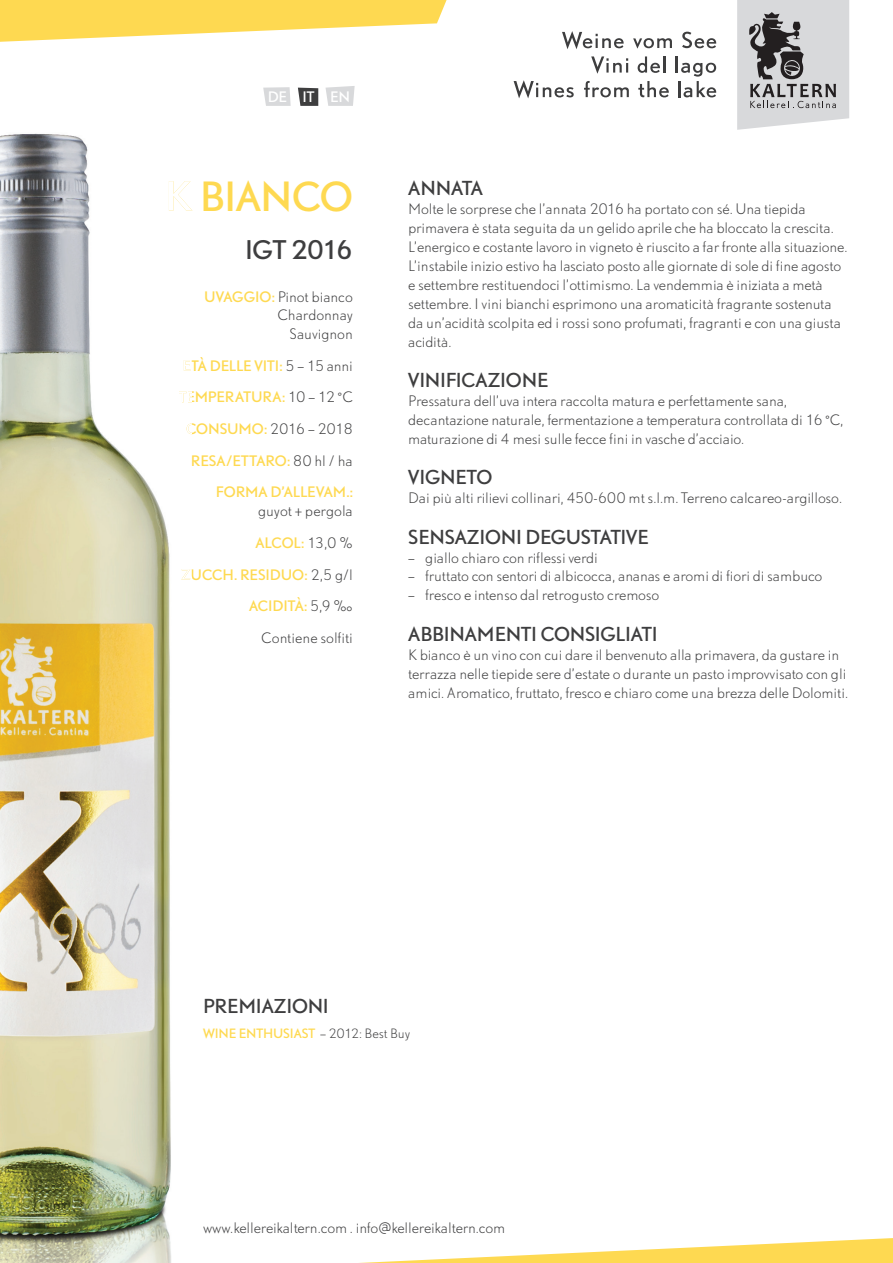
<style>
.page{position:relative;width:893px;height:1263px;background:#fff}
.page>*{position:absolute;margin:0;border:0;box-sizing:border-box;transform-origin:0 0}
.t1{font:37.5px "DTL Nobel T";letter-spacing:-.015em;color:#fed951}
.t2{font:24px "DTL Nobel T";letter-spacing:-.035em;color:#3e3e3f}
.t3{font:18px "DTL Nobel T";letter-spacing:-.01em;color:#3e3e3f}
.t4{font:300 13.5px/18.9px "DTL Nobel T";letter-spacing:-.01em;color:#3e3e3f}
.t5{font:13.5px "DTL Nobel T";letter-spacing:-.005em;color:#fed951}
.t6{font:300 13.5px "DTL Nobel T";letter-spacing:-.055em;color:#3e3e3f}
.t7{font:13.5px "DTL Nobel T";color:#fff}
.t8{font:12px "DTL Nobel T";color:#fed951}
.s1{font-weight:400;color:#fed951}
.s2{font-weight:300;color:#3e3e3f}
</style>
<div class="page">
<svg style="left:0;top:0;width:447px;height:42px"></svg>
<svg style="left:359px;top:1238px;width:534px;height:25px"></svg>
<svg style="left:263px;top:87px;width:28px;height:19px"></svg>
<svg style="left:298px;top:88px;width:20px;height:18px"></svg>
<svg style="left:325px;top:86px;width:30px;height:20px"></svg>
<svg style="left:562px;top:31px;width:62px;height:18px"></svg>
<svg style="left:633px;top:38px;width:39px;height:11px"></svg>
<svg style="left:682px;top:32px;width:34px;height:16px"></svg>
<svg style="left:591px;top:56px;width:37px;height:18px"></svg>
<svg style="left:638px;top:56px;width:27px;height:17px"></svg>
<svg style="left:514px;top:80px;width:60px;height:18px"></svg>
<svg style="left:584px;top:81px;width:45px;height:16px"></svg>
<svg style="left:638px;top:81px;width:31px;height:16px"></svg>
<svg style="left:676px;top:56px;width:40px;height:41px"></svg>
<svg style="left:737px;top:0;width:112px;height:130px;background:#babbbc"></svg>
<img style="left:0;top:133px;width:191px;height:1130px">
<img style="left:169px;top:180px;width:22px;height:31px">
<img style="left:184px;top:357px;width:7px;height:14px">
<svg style="left:179px;top:391px;width:12px;height:11px"></svg>
<svg style="left:187px;top:423px;width:4px;height:11px"></svg>
<svg style="left:181px;top:569px;width:10px;height:11px"></svg>
<p class="t7" style="left:268px;top:87px;width:84px">DE IT EN</p>
<h1 class="t1" style="left:165px;top:170px;width:189px">K BIANCO</h1>
<h2 class="t2" style="left:245px;top:233px;width:109px">IGT 2016</h2>
<p class="t4" style="left:204px;top:287px;width:150px;text-align:right"><span class="s1">UVAGGIO:</span> Pinot bianco<br>Chardonnay<br>Sauvignon</p>
<p class="t5" style="left:182px;top:356px;width:172px">ETÀ DELLE VITI: <span class="s2">5 – 15 anni</span></p>
<p class="t5" style="left:179px;top:388px;width:175px">TEMPERATURA: <span class="s2">10 – 12 °C</span></p>
<p class="t6" style="left:186px;top:420px;width:168px"><span class="s1">CONSUMO:</span> 2016 – 2018</p>
<p class="t5" style="left:191px;top:451px;width:164px">RESA/ETTARO: <span class="s2">80 hl / ha</span></p>
<p class="t5" style="left:216px;top:483px;width:139px">FORMA D’ALLEVAM.:</p>
<p class="t4" style="left:258px;top:501px;width:96px">guyot + pergola</p>
<p class="t5" style="left:255px;top:533px;width:99px">ALCOL: <span class="s2">13,0 %</span></p>
<p class="t5" style="left:181px;top:565px;width:173px">ZUCCH. RESIDUO: <span class="s2">2,5 g/l</span></p>
<p class="t5" style="left:249px;top:597px;width:105px">ACIDITÀ: <span class="s2">5,9 ‰</span></p>
<p class="t4" style="left:261px;top:628px;width:93px">Contiene solfiti</p>
<h3 class="t3" style="left:408px;top:176px;width:76px">ANNATA</h3>
<p class="t4" style="left:408px;top:199px;width:441px">Molte le sorprese che l’annata 2016 ha portato con sé. Una tiepida primavera è stata seguita da un gelido aprile che ha bloccato la crescita.<br>L’energico e costante lavoro in vigneto è riuscito a far fronte alla situazione.<br>L’instabile inizio estivo ha lasciato posto alle giornate di sole di fine agosto e settembre restituendoci l’ottimismo. La vendemmia è iniziata a metà settembre. I vini bianchi esprimono una aromaticità fragrante sostenuta da un’acidità scolpita ed i rossi sono profumati, fragranti e con una giusta acidità.</p>
<h3 class="t3" style="left:408px;top:368px;width:142px">VINIFICAZIONE</h3>
<p class="t4" style="left:408px;top:391px;width:437px">Pressatura dell’uva intera raccolta matura e perfettamente sana, decantazione naturale, fermentazione a temperatura controllata di 16 °C, maturazione di 4 mesi sulle fecce fini in vasche d’acciaio.</p>
<h3 class="t3" style="left:408px;top:465px;width:86px">VIGNETO</h3>
<p class="t4" style="left:408px;top:488px;width:435px">Dai più alti rilievi collinari, 450-600 mt s.l.m. Terreno calcareo-argilloso.</p>
<h3 class="t3" style="left:408px;top:524px;width:242px">SENSAZIONI DEGUSTATIVE</h3>
<p class="t4" style="left:408px;top:548px;width:191px">– giallo chiaro con riflessi verdi</p>
<p class="t4" style="left:408px;top:567px;width:416px">– fruttato con sentori di albicocca, ananas e aromi di fiori di sambuco</p>
<p class="t4" style="left:408px;top:586px;width:253px">– fresco e intenso dal retrogusto cremoso</p>
<h3 class="t3" style="left:408px;top:622px;width:251px">ABBINAMENTI CONSIGLIATI</h3>
<p class="t4" style="left:408px;top:645px;width:441px">K bianco è un vino con cui dare il benvenuto alla primavera, da gustare in terrazza nelle tiepide sere d’estate o durante un pasto improvvisato con gli amici. Aromatico, fruttato, fresco e chiaro come una brezza delle Dolomiti.</p>
<h3 class="t3" style="left:203px;top:993px;width:127px">PREMIAZIONI</h3>
<p class="t8" style="left:203px;top:1025px;width:209px">WINE ENTHUSIAST <span class="s2">– 2012: Best Buy</span></p>
<p class="t4" style="left:203px;top:1218px;width:304px">www.kellereikaltern.com . info@kellereikaltern.com</p>
</div>
